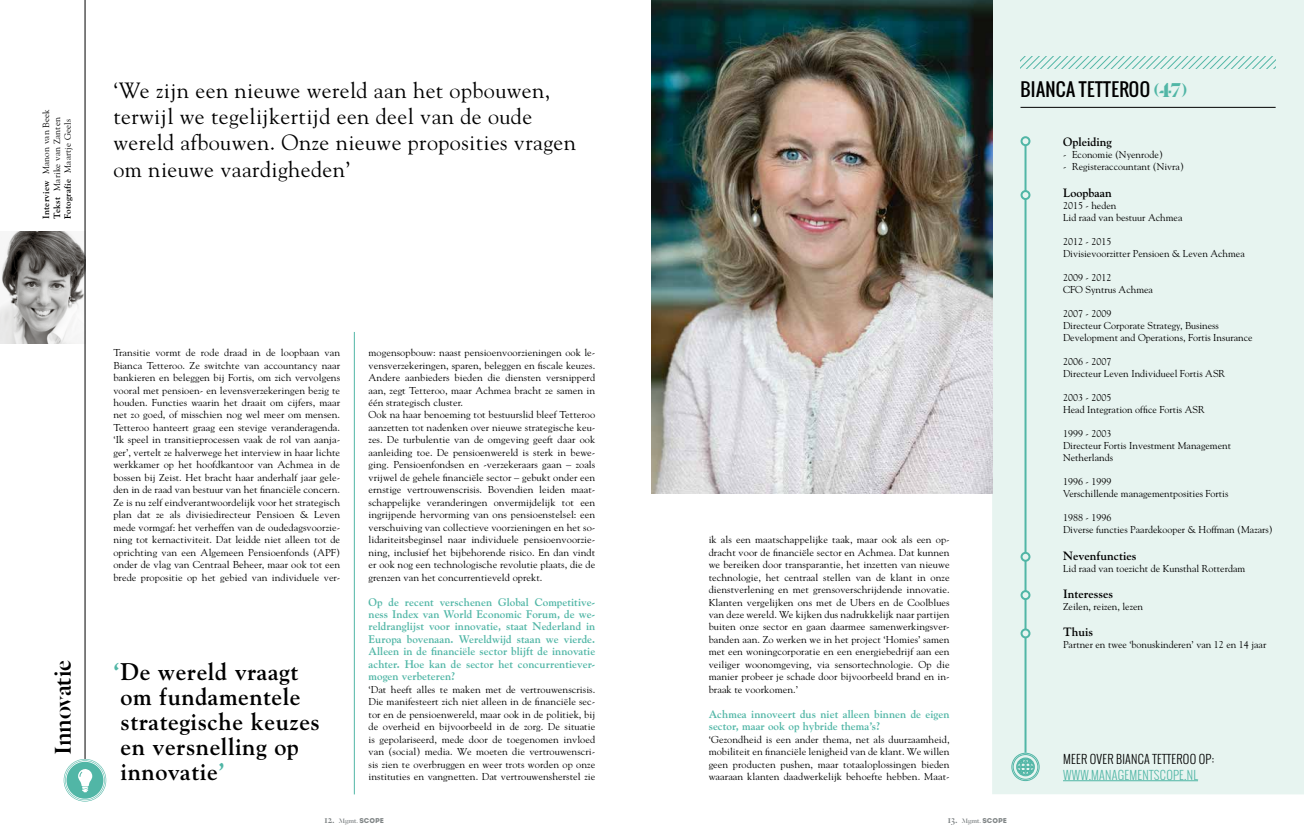
<style>
.page{position:relative;width:1304px;height:837px;background:#fff}
.page>*{position:absolute;margin:0;border:0;box-sizing:border-box;transform-origin:0 0}
.t1{font:25px "Dala Floda Roman No.2";color:#000}
.t2{font:700 24px/24.9px "Goudy";letter-spacing:.02em;color:#000}
.t3{font:22px/26.4px "Goudy";letter-spacing:.02em;color:#000}
.t4{font:18px "Oswald";letter-spacing:.02em;color:#000}
.t5{font:700 12px "Goudy";color:#000}
.t6{font:300 12px "Oswald";letter-spacing:.02em;color:#000}
.t7{font:300 12px "Oswald";letter-spacing:.02em;color:#51b6a6}
.t8{font:700 11px/12.5px "Goudy";letter-spacing:.005em;color:#51b6a6;text-align:justify}
.t9{font:10px/12.5px "Goudy";letter-spacing:.005em;color:#000}
.t10{font:9px/10.8px "Goudy";letter-spacing:.025em;color:#000}
.t11{font:7px "Dala Floda Roman No.2";letter-spacing:-.005em;color:#808586}
.s1{font-weight:700}
.s2{font-family:"Dala Floda";font-weight:700;font-size:22px;color:#51b6a6}
.s3{color:#51b6a6}
.s4{font-size:11px}
.s5{font-family:"Intro"}
</style>
<div class="page">
<div style="left:992px;top:0;width:312px;height:794px;background:#e7f4f0"></div>
<img style="left:652px;top:0;width:340px;height:493px">
<hr style="left:1024px;top:141px;width:2px;height:611px;background:#51b6a6">
<div style="left:1022px;top:191px;width:7px;height:8px;background:#e7f4f0;border-radius:50%"></div>
<div style="left:1021px;top:190px;width:9px;height:10px;border:2px solid #51b6a6;border-radius:50%"></div>
<div style="left:1022px;top:137px;width:7px;height:8px;background:#e7f4f0;border-radius:50%"></div>
<div style="left:1021px;top:136px;width:9px;height:10px;border:2px solid #51b6a6;border-radius:50%"></div>
<hr style="left:1020px;top:107px;width:256px;height:1px;background:#000">
<div style="left:1021px;top:551px;width:9px;height:10px;border:2px solid #51b6a6;border-radius:50%"></div>
<div style="left:1022px;top:591px;width:7px;height:8px;background:#e7f4f0;border-radius:50%"></div>
<div style="left:1021px;top:590px;width:9px;height:10px;border:2px solid #51b6a6;border-radius:50%"></div>
<div style="left:1022px;top:629px;width:7px;height:8px;background:#e7f4f0;border-radius:50%"></div>
<div style="left:1021px;top:628px;width:9px;height:10px;border:2px solid #51b6a6;border-radius:50%"></div>
<hr style="left:1063px;top:780px;width:135px;height:1px;background:#51b6a6">
<div style="left:1011px;top:752px;width:29px;height:28px;border:1px solid #51b6a6;border-radius:50%"></div>
<div style="left:1013px;top:754px;width:25px;height:25px;border:1px solid #51b6a6;border-radius:50%"></div>
<svg style="left:1016px;top:757px;width:19px;height:19px"></svg>
<svg style="left:1021px;top:56px;width:255px;height:13px"></svg>
<hr style="left:354px;top:332px;width:1px;height:462px;background:#51b6a6">
<img style="left:0;top:231px;width:85px;height:112px">
<hr style="left:85px;top:0;width:1px;height:758px;background:#000">
<svg style="left:64px;top:758px;width:42px;height:43px"></svg>
<p class="t10" style="left:40px;top:219px;width:111px;rotate:-90deg"><span class="s1">Interview</span> Manon van Beek<br><span class="s1">Tekst</span> Marike van Zanten<br><span class="s1">Fotografie</span> Maartje Geels</p>
<h1 class="t1" style="left:46px;top:755px;width:97px;rotate:-90deg">Innovatie</h1>
<h3 class="t3" style="left:113px;top:76px;width:464px">‘We zijn een nieuwe wereld aan het opbouwen, terwijl we tegelijkertijd een deel van de oude wereld afbouwen. Onze nieuwe proposities vragen om nieuwe vaardigheden’</h3>
<h3 class="t4" style="left:1020px;top:76px;width:169px">BIANCA TETTEROO <span class="s2">(47)</span></h3>
<p class="t5" style="left:1063px;top:135px;width:50px">Opleiding</p>
<p class="t9" style="left:1063px;top:148px;width:101px">- Economie (Nyenrode)</p>
<p class="t9" style="left:1063px;top:160px;width:122px">- Registeraccountant (Nivra)</p>
<p class="t5" style="left:1063px;top:185px;width:50px">Loopbaan</p>
<p class="t9" style="left:1063px;top:199px;width:121px;line-height:12px">2015 - heden<br>Lid raad van bestuur Achmea</p>
<p class="t9" style="left:1063px;top:235px;width:183px;line-height:12px">2012 - 2015<br>Divisievoorzitter Pensioen &amp; Leven Achmea</p>
<p class="t9" style="left:1063px;top:271px;width:91px;line-height:12px">2009 - 2012<br>CFO Syntrus Achmea</p>
<p class="t9" style="left:1063px;top:307px;width:191px;line-height:12px">2007 - 2009<br>Directeur Corporate Strategy, Business<br>Development and Operations, Fortis Insurance</p>
<p class="t9" style="left:1063px;top:355px;width:164px;line-height:12px">2006 - 2007<br>Directeur Leven Individueel Fortis ASR</p>
<p class="t9" style="left:1063px;top:391px;width:143px;line-height:12px">2003 - 2005<br>Head Integration office Fortis ASR</p>
<p class="t9" style="left:1063px;top:427px;width:169px;line-height:12px">1999 - 2003<br>Directeur Fortis Investment Management<br>Netherlands</p>
<p class="t9" style="left:1063px;top:475px;width:167px;line-height:12px">1996 - 1999<br>Verschillende managementposities Fortis</p>
<p class="t9" style="left:1063px;top:511px;width:211px;line-height:12px">1988 - 1996<br>Diverse functies Paardekooper &amp; Hoffman (Mazars)</p>
<p class="t5" style="left:1063px;top:548px;width:75px">Nevenfuncties</p>
<p class="t9" style="left:1063px;top:561px;width:184px">Lid raad van toezicht de Kunsthal Rotterdam</p>
<p class="t5" style="left:1063px;top:586px;width:51px">Interesses</p>
<p class="t9" style="left:1063px;top:599px;width:81px">Zeilen, reizen, lezen</p>
<p class="t5" style="left:1063px;top:624px;width:32px">Thuis</p>
<p class="t9" style="left:1063px;top:638px;width:205px">Partner en twee ‘bonuskinderen’ van 12 en 14 jaar</p>
<p class="t9" style="left:113px;top:346px;width:228px;text-align:justify">Transitie vormt de rode draad in de loopbaan van Bianca Tetteroo. Ze switchte van accountancy naar bankieren en beleggen bij Fortis, om zich vervolgens vooral met pensioen- en levensverzekeringen bezig te houden. Functies waarin het draait om cijfers, maar net zo goed, of misschien nog wel meer om mensen.<br>Tetteroo hanteert graag een stevige veranderagenda. ‘Ik speel in transitieprocessen vaak de rol van aanja&shy;ger’, vertelt ze halverwege het interview in haar lichte werkkamer op het hoofdkantoor van Achmea in de bossen bij Zeist. Het bracht haar anderhalf jaar gele&shy;den in de raad van bestuur van het financiële concern.<br>Ze is nu zelf eindverantwoordelijk voor het strategisch plan dat ze als divisiedirecteur Pensioen &amp; Leven mede vormgaf: het verheffen van de oudedagsvoorzie&shy;ning tot kernactiviteit. Dat leidde niet alleen tot de oprichting van een Algemeen Pensioenfonds (APF) onder de vlag van Centraal Beheer, maar ook tot een brede propositie op het gebied van individuele ver-</p>
<p class="t9" style="left:369px;top:346px;width:228px">mogensopbouw: naast pensioenvoorzieningen ook le&shy;vensverzekeringen, sparen, beleggen en fiscale keuzes.<br>Andere aanbieders bieden die diensten versnipperd aan, zegt Tetteroo, maar Achmea bracht ze samen in één strategisch cluster.<br>Ook na haar benoeming tot bestuurslid bleef Tetteroo aanzetten tot nadenken over nieuwe strategische keu&shy;zes. De turbulentie van de omgeving geeft daar ook aanleiding toe. De pensioenwereld is sterk in bewe&shy;ging. Pensioenfondsen en -verzekeraars gaan – zoals vrijwel de gehele financiële sector – gebukt onder een ernstige vertrouwenscrisis. Bovendien leiden maat&shy;schappelijke veranderingen onvermijdelijk tot een ingrijpende hervorming van ons pensioenstelsel: een verschuiving van collectieve voorzieningen en het so&shy;lidariteitsbeginsel naar individuele pensioenvoorzie&shy;ning, inclusief het bijbehorende risico. En dan vindt er ook nog een technologische revolutie plaats, die de grenzen van het concurrentieveld oprekt.</p>
<p class="t8" style="left:369px;top:595px;width:228px">Op de recent verschenen Global Competitive&shy;ness Index van World Economic Forum, de we&shy;reldranglijst voor innovatie, staat Nederland in Europa bovenaan. Wereldwijd staan we vierde.<br>Alleen in de financiële sector blijft de innovatie achter. Hoe kan de sector het concurrentiever&shy;mogen verbeteren?</p>
<p class="t9" style="left:369px;top:682px;width:228px;text-align:justify">‘Dat heeft alles te maken met de vertrouwenscrisis.<br>Die manifesteert zich niet alleen in de financiële sec&shy;tor en de pensioenwereld, maar ook in de politiek, bij de overheid en bijvoorbeeld in de zorg. De situatie is gepolariseerd, mede door de toegenomen invloed van (social) media. We moeten die vertrouwenscri&shy;sis zien te overbruggen en weer trots worden op onze instituties en vangnetten. Dat vertrouwensherstel zie</p>
<p class="t9" style="left:709px;top:533px;width:242px;text-align:justify">ik als een maatschappelijke taak, maar ook als een op&shy;dracht voor de financiële sector en Achmea. Dat kunnen we bereiken door transparantie, het inzetten van nieuwe technologie, het centraal stellen van de klant in onze dienstverlening en met grensoverschrijdende innovatie.<br>Klanten vergelijken ons met de Ubers en de Coolblues van deze wereld. We kijken dus nadrukkelijk naar partijen buiten onze sector en gaan daarmee samenwerkingsver&shy;banden aan. Zo werken we in het project ‘Homies’ samen met een woningcorporatie en een energiebedrijf aan een veiliger woonomgeving, via sensortechnologie. Op die manier probeer je schade door bijvoorbeeld brand en in&shy;braak te voorkomen.’</p>
<p class="t8" style="left:709px;top:707px;width:242px">Achmea innoveert dus niet alleen binnen de eigen sector, maar ook op hybride thema’s?</p>
<p class="t9" style="left:709px;top:732px;width:242px;text-align:justify">‘Gezondheid is een ander thema, net als duurzaamheid, mobiliteit en financiële lenigheid van de klant. We willen geen producten pushen, maar totaaloplossingen bieden waaraan klanten daadwerkelijk behoefte hebben. Maat-</p>
<h2 class="t2" style="left:113px;top:659px;width:208px"><span class="s3">‘</span>De wereld vraagt om fundamentele strategische keuzes en versnelling op innovatie<span class="s3">’</span></h2>
<p class="t6" style="left:1063px;top:750px;width:153px">MEER OVER BIANCA TETTEROO OP:</p>
<p class="t7" style="left:1063px;top:766px;width:136px">WWW.MANAGEMENTSCOPE.NL</p>
<p class="t11" style="left:325px;top:815px;width:61px"><span class="s4">12.</span> Mgmt. <span class="s5">SCOPE</span></p>
<p class="t11" style="left:948px;top:815px;width:61px"><span class="s4">13.</span> Mgmt. <span class="s5">SCOPE</span></p>
</div>
